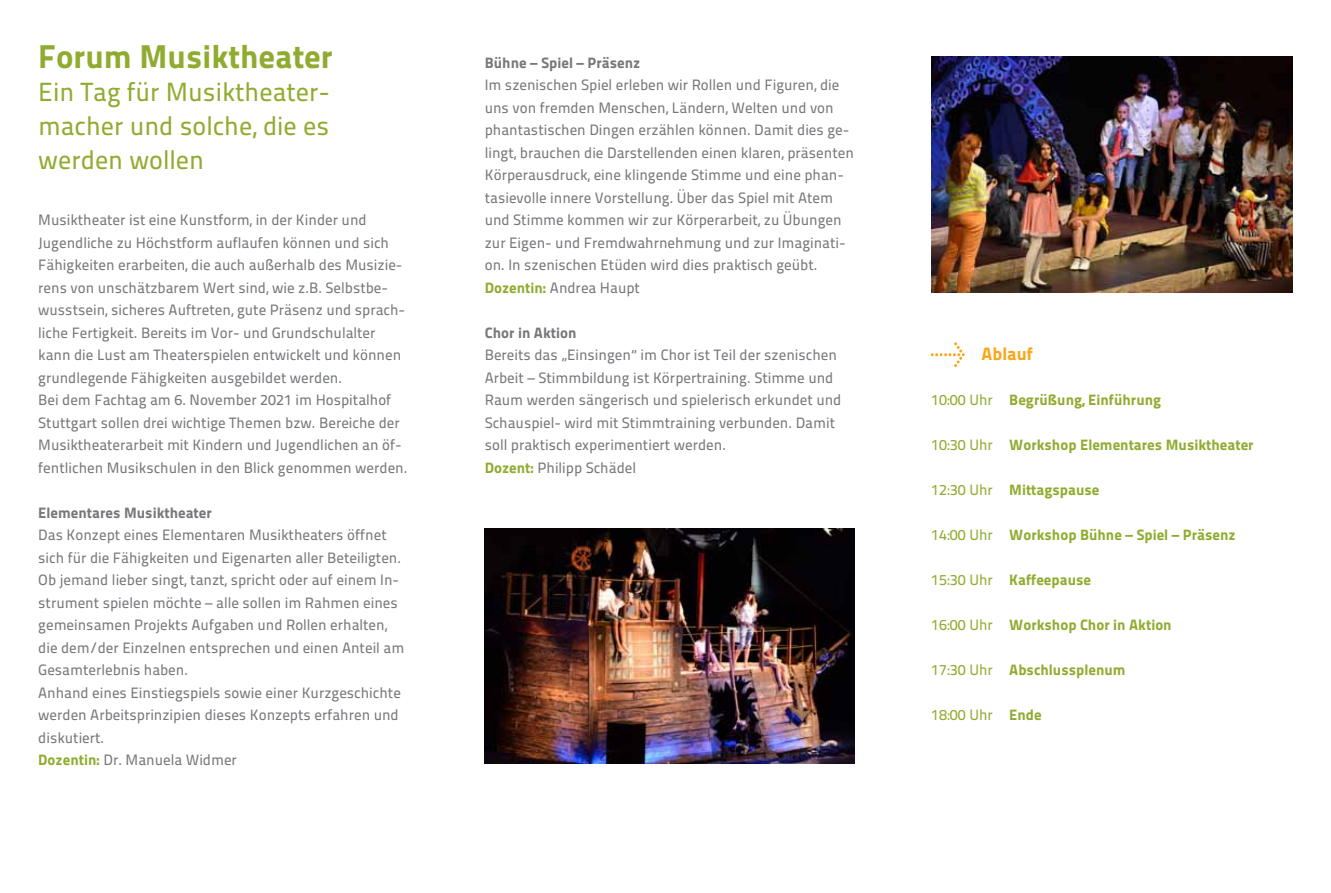
<style>
.page{position:relative;width:1331px;height:893px;background:#fff}
.page>*{position:absolute;margin:0;border:0;box-sizing:border-box;transform-origin:0 0}
.t1{font:33px "Titillium Maps 26 L 999 wt";color:#90ac30}
.t2{font:26.25px/33.8px "Titillium Maps 26 L 500 wt";color:#90ac30;text-align:justify}
.t3{font:18px "Titillium Maps 26 L 999 wt";color:#faa61a}
.t4{font:15px/22.5px "Titillium Maps 26 L 500 wt";color:#77787b}
.t5{font:15px "Titillium Maps 26 L 999 wt";color:#90ac30}
.t6{font:15px "Titillium Maps 26 L 999 wt";color:#77787b}
.t7{font:15px "Titillium Maps 26 L 500 wt";color:#90ac30}
.s1{font-family:"Titillium Maps 26 L 999 wt";color:#90ac30}
.s2{font-family:"Titillium Maps 26 L 500 wt"}
.s3{font-family:"Titillium Maps 26 L 999 wt"}
</style>
<div class="page">
<svg style="left:931px;top:342px;width:34px;height:25px"></svg>
<img style="left:485px;top:529px;width:370px;height:234px">
<img style="left:931px;top:56px;width:361px;height:236px">
<h1 class="t1" style="left:38px;top:30px;width:296px">Forum Musiktheater</h1>
<h2 class="t2" style="left:38px;top:74px;width:293px">Ein Tag für Musiktheater&shy;macher und solche, die es werden wollen</h2>
<p class="t4" style="left:38px;top:208px;width:371px">Musiktheater ist eine Kunstform, in der Kinder und Jugendliche zu Höchstform auflaufen können und sich Fähigkeiten erarbeiten, die auch außerhalb des Musizie&shy;rens von unschätzbarem Wert sind, wie z.B. Selbstbe&shy;wusstsein, sicheres Auftreten, gute Präsenz und sprach&shy;liche Fertigkeit. Bereits im Vor- und Grundschulalter kann die Lust am Theaterspielen entwickelt und können grundlegende Fähigkeiten ausgebildet werden.<br>Bei dem Fachtag am 6. November 2021 im Hospitalhof Stuttgart sollen drei wichtige Themen bzw. Bereiche der Musiktheaterarbeit mit Kindern und Jugendlichen an öf&shy;fentlichen Musikschulen in den Blick genommen werden.</p>
<p class="t6" style="left:38px;top:500px;width:175px">Elementares Musiktheater</p>
<p class="t4" style="left:38px;top:523px;width:367px">Das Konzept eines Elementaren Musiktheaters öffnet sich für die Fähigkeiten und Eigenarten aller Beteiligten.<br>Ob jemand lieber singt, tanzt, spricht oder auf einem In&shy;strument spielen möchte – alle sollen im Rahmen eines gemeinsamen Projekts Aufgaben und Rollen erhalten, die dem/der Einzelnen entsprechen und einen Anteil am Gesamterlebnis haben.<br>Anhand eines Einstiegspiels sowie einer Kurzgeschichte werden Arbeitsprinzipien dieses Konzepts erfahren und diskutiert.<br><span class="s1">Dozentin:</span> Dr. Manuela Widmer</p>
<p class="t6" style="left:485px;top:50px;width:157px">Bühne – Spiel – Präsenz</p>
<p class="t4" style="left:485px;top:73px;width:371px">Im szenischen Spiel erleben wir Rollen und Figuren, die uns von fremden Menschen, Ländern, Welten und von phantastischen Dingen erzählen können. Damit dies ge&shy;lingt, brauchen die Darstellenden einen klaren, präsenten Körperausdruck, eine klingende Stimme und eine phan&shy;tasievolle innere Vorstellung. Über das Spiel mit Atem und Stimme kommen wir zur Körperarbeit, zu Übungen zur Eigen- und Fremdwahrnehmung und zur Imaginati&shy;on. In szenischen Etüden wird dies praktisch geübt.<br><span class="s1">Dozentin:</span> Andrea Haupt</p>
<p class="t6" style="left:485px;top:320px;width:93px">Chor in Aktion</p>
<p class="t4" style="left:485px;top:343px;width:358px">Bereits das „Einsingen“ im Chor ist Teil der szenischen Arbeit – Stimmbildung ist Körpertraining. Stimme und Raum werden sängerisch und spielerisch erkundet und Schauspiel- wird mit Stimmtraining verbunden. Damit soll praktisch experimentiert werden.<br><span class="s1">Dozent:</span> Philipp Schädel</p>
<p class="t3" style="left:982px;top:340px;width:53px">Ablauf</p>
<p class="t5" style="left:931px;top:388px;width:231px"><span class="s2">10:00 Uhr</span> Begrüßung, Einführung</p>
<p class="t5" style="left:931px;top:433px;width:324px"><span class="s2">10:30 Uhr</span> Workshop Elementares Musiktheater</p>
<p class="t5" style="left:931px;top:478px;width:170px"><span class="s2">12:30 Uhr</span> Mittagspause</p>
<p class="t5" style="left:931px;top:523px;width:306px"><span class="s2">14:00 Uhr</span> Workshop Bühne – Spiel – Präsenz</p>
<p class="t5" style="left:931px;top:568px;width:161px"><span class="s2">15:30 Uhr</span> Kaffeepause</p>
<p class="t5" style="left:931px;top:613px;width:242px"><span class="s2">16:00 Uhr</span> Workshop Chor in Aktion</p>
<p class="t5" style="left:931px;top:658px;width:196px"><span class="s2">17:30 Uhr</span> Abschlussplenum</p>
<p class="t7" style="left:931px;top:704px;width:112px">18:00 Uhr <span class="s3">Ende</span></p>
</div>
